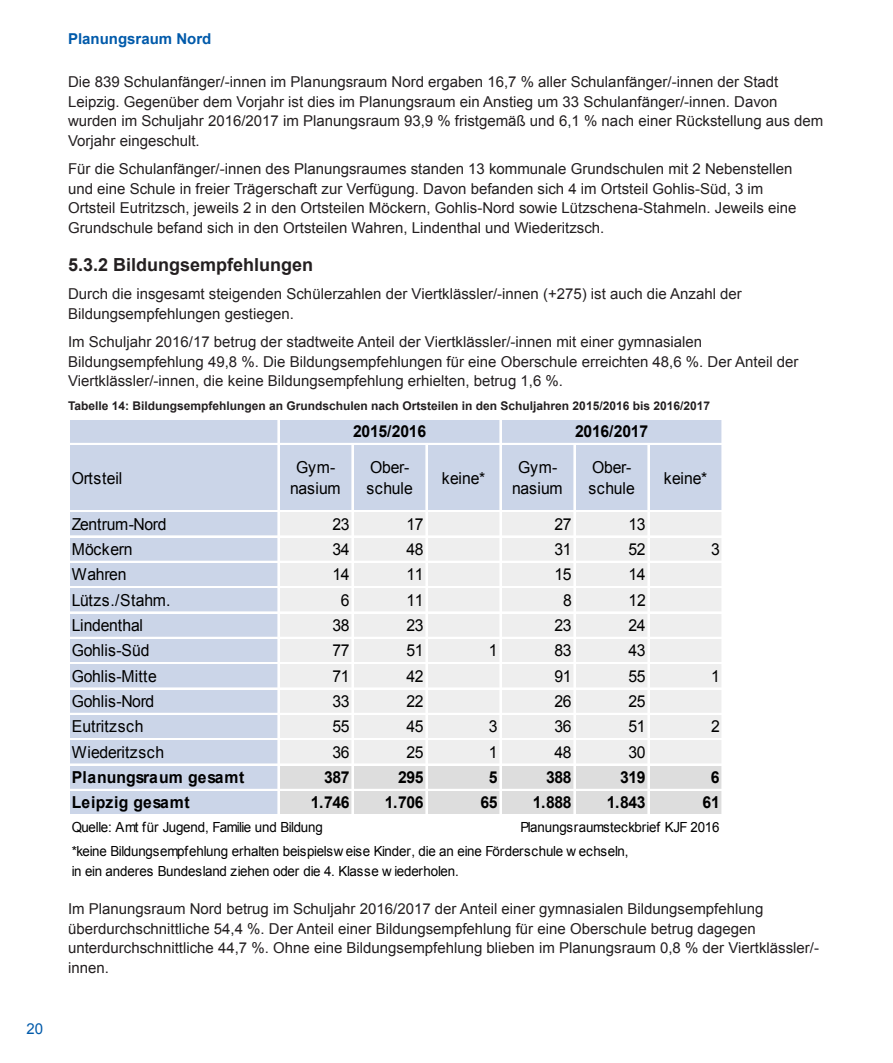
<style>
.page{position:relative;width:893px;height:1063px;background:#fff}
.page>*{position:absolute;margin:0;border:0;box-sizing:border-box;transform-origin:0 0}
.Überschrift_3{font:700 18px "Arial";color:#231f20}
.t1{font:16.5px/21.6px "Arial";letter-spacing:-.02em;color:#000;text-align:center;scale:.96 1}
.t2{font:700 16.5px "Arial";letter-spacing:-.02em;color:#000;scale:.96 1}
.t3{font:16.5px "Arial";letter-spacing:.01em;color:#000;scale:.96 1}
.t4{font:700 16.5px "Arial";letter-spacing:.005em;color:#000;scale:.96 1}
.t5{font:16.5px "Arial";letter-spacing:.005em;color:#000;scale:.96 1}
.t6{font:700 16.5px "Arial";letter-spacing:.03em;color:#000;scale:.96 1}
.t7{font:16.5px "Arial";letter-spacing:.03em;color:#000;scale:.96 1}
.western{font:15px/19.5px "Arial";color:#231f20}
.t8{font:700 15px "Arial";color:#015aaa}
.t9{font:15px "Arial";color:#015aaa}
.t10{font:13.95px/19px "Arial";letter-spacing:-.01em;color:#000;scale:.96 1}
.Abbildung{font:700 12px "Arial";color:#231f20}
</style>
<div class="page">
<div style="left:69px;top:419px;width:654px;height:93px;background:#cbd5e8"></div>
<div style="left:69px;top:511px;width:210px;height:254px;background:#cbd5e8"></div>
<div style="left:278px;top:511px;width:445px;height:254px;background:#eee"></div>
<div style="left:69px;top:764px;width:210px;height:52px;background:#cbd5e8"></div>
<div style="left:278px;top:764px;width:445px;height:52px;background:#ddd"></div>
<hr style="left:278px;top:419px;width:1px;height:397px;background:#fff">
<hr style="left:500px;top:419px;width:1px;height:397px;background:#fff">
<hr style="left:722px;top:419px;width:1px;height:397px;background:#fff">
<hr style="left:352px;top:445px;width:1px;height:371px;background:#fff">
<hr style="left:426px;top:445px;width:1px;height:371px;background:#fff">
<hr style="left:574px;top:445px;width:1px;height:371px;background:#fff">
<hr style="left:648px;top:445px;width:1px;height:371px;background:#fff">
<hr style="left:69px;top:443px;width:654px;height:2px;background:#fff">
<hr style="left:69px;top:510px;width:654px;height:1px;background:#fff">
<hr style="left:69px;top:511px;width:654px;height:1px;background:#fff">
<hr style="left:69px;top:536px;width:654px;height:1px;background:#fff">
<hr style="left:69px;top:561px;width:654px;height:1px;background:#fff">
<hr style="left:69px;top:586px;width:654px;height:1px;background:#fff">
<hr style="left:69px;top:587px;width:654px;height:1px;background:#fff">
<hr style="left:69px;top:612px;width:654px;height:1px;background:#fff">
<hr style="left:69px;top:637px;width:654px;height:2px;background:#fff">
<hr style="left:69px;top:662px;width:654px;height:1px;background:#fff">
<hr style="left:69px;top:663px;width:654px;height:1px;background:#fff">
<hr style="left:69px;top:688px;width:654px;height:1px;background:#fff">
<hr style="left:69px;top:713px;width:654px;height:2px;background:#fff">
<hr style="left:69px;top:738px;width:654px;height:1px;background:#fff">
<hr style="left:69px;top:739px;width:654px;height:1px;background:#fff">
<hr style="left:69px;top:764px;width:654px;height:1px;background:#fff">
<hr style="left:69px;top:789px;width:654px;height:2px;background:#fff">
<hr style="left:69px;top:814px;width:654px;height:1px;background:#fff">
<hr style="left:69px;top:815px;width:654px;height:1px;background:#fff">
<p class="t9" style="left:26px;top:1019px;width:18px">20</p>
<p class="t8" style="left:68px;top:28px;width:145px">Planungsraum Nord</p>
<p class="western" style="left:68px;top:73px;width:757px">Die 839 Schulanfänger/-innen im Planungsraum Nord ergaben 16,7 % aller Schulanfänger/-innen der Stadt Leipzig. Gegenüber dem Vorjahr ist dies im Planungsraum ein Anstieg um 33 Schulanfänger/-innen. Davon wurden im Schuljahr 2016/2017 im Planungsraum 93,9 % fristgemäß und 6,1 % nach einer Rückstellung aus dem Vorjahr eingeschult.</p>
<p class="western" style="left:68px;top:160px;width:730px">Für die Schulanfänger/-innen des Planungsraumes standen 13 kommunale Grundschulen mit 2 Nebenstellen und eine Schule in freier Trägerschaft zur Verfügung. Davon befanden sich 4 im Ortsteil Gohlis-Süd, 3 im Ortsteil Eutritzsch, jeweils 2 in den Ortsteilen Möckern, Gohlis-Nord sowie Lützschena-Stahmeln. Jeweils eine Grundschule befand sich in den Ortsteilen Wahren, Lindenthal und Wiederitzsch.</p>
<p class="Überschrift_3" style="left:68px;top:253px;width:247px">5.3.2 Bildungsempfehlungen</p>
<p class="western" style="left:68px;top:285px;width:675px">Durch die insgesamt steigenden Schülerzahlen der Viertklässler/-innen (+275) ist auch die Anzahl der<br>Bildungsempfehlungen gestiegen.</p>
<p class="western" style="left:68px;top:333px;width:732px">Im Schuljahr 2016/17 betrug der stadtweite Anteil der Viertklässler/-innen mit einer gymnasialen<br>Bildungsempfehlung 49,8 %. Die Bildungsempfehlungen für eine Oberschule erreichten 48,6 %. Der Anteil der<br>Viertklässler/-innen, die keine Bildungsempfehlung erhielten, betrug 1,6 %.</p>
<p class="Abbildung" style="left:68px;top:398px;width:644px">Tabelle 14: Bildungsempfehlungen an Grundschulen nach Ortsteilen in den Schuljahren 2015/2016 bis 2016/2017</p>
<p class="t2" style="left:353px;top:420px;width:78px">2015/2016</p>
<p class="t2" style="left:575px;top:420px;width:78px">2016/2017</p>
<p class="t3" style="left:72px;top:467px;width:54px">Ortsteil</p>
<p class="t1" style="left:290px;top:456px;width:54px">Gym&shy;nasium</p>
<p class="t1" style="left:366px;top:456px;width:50px;text-align:left">Ober&shy;schule</p>
<p class="t1" style="left:442px;top:467px;width:47px">keine*</p>
<p class="t1" style="left:512px;top:456px;width:54px">Gym&shy;nasium</p>
<p class="t1" style="left:588px;top:456px;width:50px;text-align:left">Ober&shy;schule</p>
<p class="t1" style="left:664px;top:467px;width:47px">keine*</p>
<p class="t1" style="left:72px;top:513px;width:100px">Zentrum-Nord</p>
<p class="t1" style="left:332px;top:513px;width:19px">23</p>
<p class="t1" style="left:406px;top:513px;width:19px">17</p>
<p class="t1" style="left:554px;top:513px;width:19px">27</p>
<p class="t1" style="left:628px;top:513px;width:19px">13</p>
<p class="t1" style="left:72px;top:538px;width:65px">Möckern</p>
<p class="t1" style="left:332px;top:538px;width:19px">34</p>
<p class="t1" style="left:406px;top:538px;width:19px">48</p>
<p class="t1" style="left:554px;top:538px;width:19px">31</p>
<p class="t1" style="left:628px;top:538px;width:19px">52</p>
<p class="t1" style="left:711px;top:538px;width:11px">3</p>
<p class="t1" style="left:72px;top:564px;width:59px">Wahren</p>
<p class="t1" style="left:332px;top:564px;width:19px">14</p>
<p class="t1" style="left:406px;top:564px;width:19px">11</p>
<p class="t1" style="left:554px;top:564px;width:19px">15</p>
<p class="t1" style="left:628px;top:564px;width:19px">14</p>
<p class="t5" style="left:72px;top:589px;width:105px">Lützs./Stahm.</p>
<p class="t1" style="left:341px;top:589px;width:11px">6</p>
<p class="t1" style="left:406px;top:589px;width:19px">11</p>
<p class="t1" style="left:563px;top:589px;width:11px">8</p>
<p class="t1" style="left:628px;top:589px;width:19px">12</p>
<p class="t1" style="left:72px;top:614px;width:76px">Lindenthal</p>
<p class="t1" style="left:332px;top:614px;width:19px">38</p>
<p class="t1" style="left:406px;top:614px;width:19px">23</p>
<p class="t1" style="left:554px;top:614px;width:19px">23</p>
<p class="t1" style="left:628px;top:614px;width:19px">24</p>
<p class="t1" style="left:72px;top:640px;width:83px">Gohlis-Süd</p>
<p class="t1" style="left:332px;top:640px;width:19px">77</p>
<p class="t1" style="left:406px;top:640px;width:19px">51</p>
<p class="t1" style="left:489px;top:640px;width:11px">1</p>
<p class="t1" style="left:554px;top:640px;width:19px">83</p>
<p class="t1" style="left:628px;top:640px;width:19px">43</p>
<p class="t3" style="left:72px;top:665px;width:90px">Gohlis-Mitte</p>
<p class="t1" style="left:332px;top:665px;width:19px">71</p>
<p class="t1" style="left:406px;top:665px;width:19px">42</p>
<p class="t1" style="left:554px;top:665px;width:19px">91</p>
<p class="t1" style="left:628px;top:665px;width:19px">55</p>
<p class="t1" style="left:711px;top:665px;width:11px">1</p>
<p class="t1" style="left:72px;top:691px;width:88px">Gohlis-Nord</p>
<p class="t1" style="left:332px;top:691px;width:19px">33</p>
<p class="t1" style="left:406px;top:691px;width:19px">22</p>
<p class="t1" style="left:554px;top:691px;width:19px">26</p>
<p class="t1" style="left:628px;top:691px;width:19px">25</p>
<p class="t7" style="left:72px;top:716px;width:76px">Eutritzsch</p>
<p class="t1" style="left:332px;top:716px;width:19px">55</p>
<p class="t1" style="left:406px;top:716px;width:19px">45</p>
<p class="t1" style="left:489px;top:716px;width:11px">3</p>
<p class="t1" style="left:554px;top:716px;width:19px">36</p>
<p class="t1" style="left:628px;top:716px;width:19px">51</p>
<p class="t1" style="left:711px;top:716px;width:11px">2</p>
<p class="t3" style="left:72px;top:741px;width:98px">Wiederitzsch</p>
<p class="t1" style="left:332px;top:741px;width:19px">36</p>
<p class="t1" style="left:406px;top:741px;width:19px">25</p>
<p class="t1" style="left:489px;top:741px;width:11px">1</p>
<p class="t1" style="left:554px;top:741px;width:19px">48</p>
<p class="t1" style="left:628px;top:741px;width:19px">30</p>
<p class="t4" style="left:72px;top:766px;width:181px">Planungsraum gesamt</p>
<p class="t2" style="left:324px;top:766px;width:28px">387</p>
<p class="t2" style="left:398px;top:766px;width:28px">295</p>
<p class="t2" style="left:489px;top:766px;width:11px">5</p>
<p class="t2" style="left:546px;top:766px;width:28px">388</p>
<p class="t2" style="left:620px;top:766px;width:28px">319</p>
<p class="t2" style="left:711px;top:766px;width:11px">6</p>
<p class="t6" style="left:72px;top:792px;width:124px">Leipzig gesamt</p>
<p class="t2" style="left:311px;top:792px;width:42px">1.746</p>
<p class="t2" style="left:385px;top:792px;width:42px">1.706</p>
<p class="t2" style="left:480px;top:792px;width:19px">65</p>
<p class="t2" style="left:533px;top:792px;width:42px">1.888</p>
<p class="t2" style="left:607px;top:792px;width:42px">1.843</p>
<p class="t2" style="left:702px;top:792px;width:19px">61</p>
<p class="t10" style="left:72px;top:818px;width:263px">Quelle: Amt für Jugend, Familie und Bildung</p>
<p class="t10" style="left:521px;top:818px;width:209px">Planungsraumsteckbrief KJF 2016</p>
<p class="t10" style="left:72px;top:842px;width:582px">*keine Bildungsempfehlung erhalten beispielsw eise Kinder, die an eine Förderschule w echseln, in ein anderes Bundesland ziehen oder die 4. Klasse w iederholen.</p>
<p class="western" style="left:68px;top:900px;width:752px">Im Planungsraum Nord betrug im Schuljahr 2016/2017 der Anteil einer gymnasialen Bildungsempfehlung überdurchschnittliche 54,4 %. Der Anteil einer Bildungsempfehlung für eine Oberschule betrug dagegen unterdurchschnittliche 44,7 %. Ohne eine Bildungsempfehlung blieben im Planungsraum 0,8 % der Viertklässler/- innen.</p>
</div>
